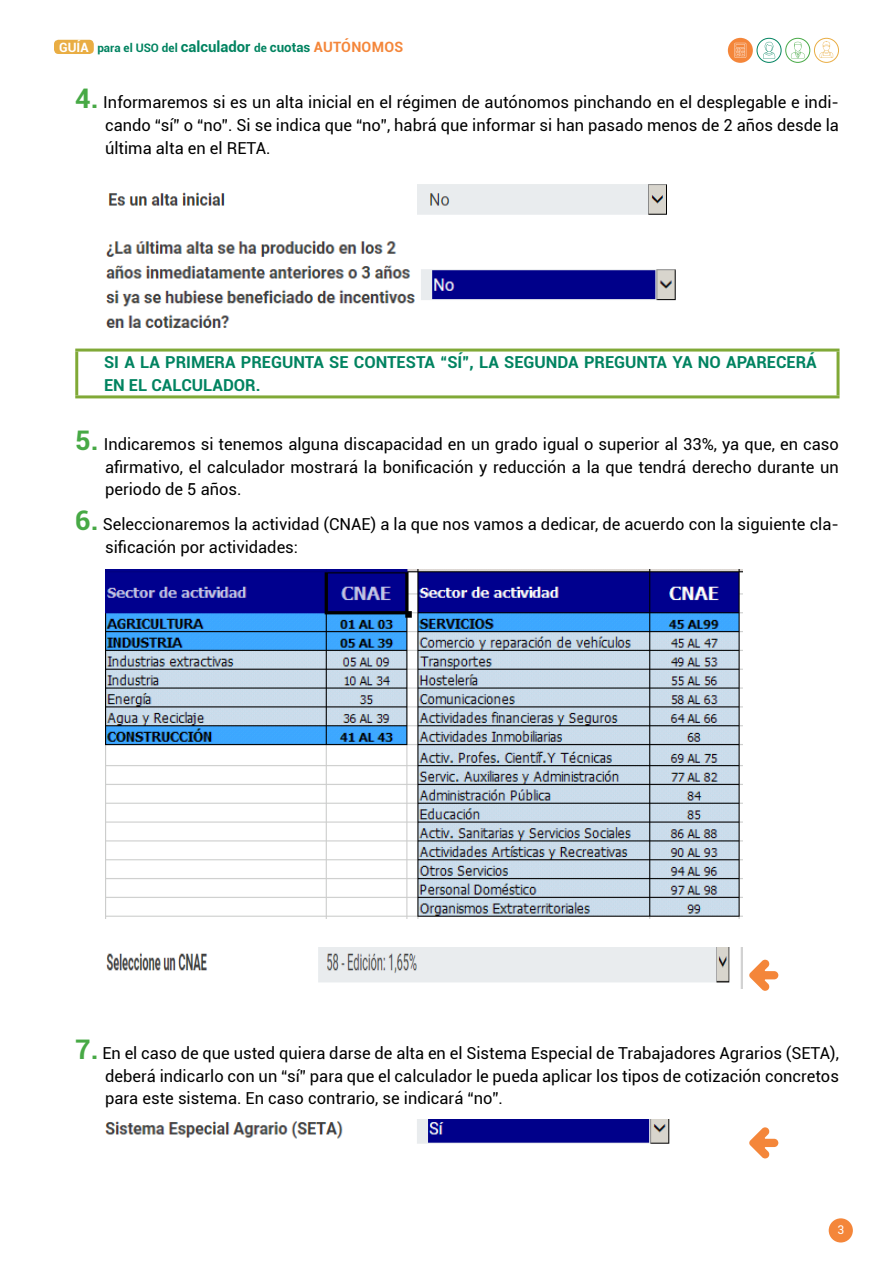
<style>
.page{position:relative;width:893px;height:1263px;background:#fff}
.page>*{position:absolute;margin:0;border:0;box-sizing:border-box;transform-origin:0 0}
.t1{font:16.5px/22.5px "Roboto";color:#000;text-align:justify}
.t2{font:700 16.5px/22.5px "Roboto";color:#008360}
.t3{font:12px "Roboto";color:#fff}
.t4{font:700 11.7px "Roboto";color:#008360}
.s1{font-size:12.9px;color:#fff}
.s2{font-size:14.85px}
.s3{font-size:13.35px}
.s4{font-size:14.25px;color:#f4863a}
.s5{font-weight:700;font-size:27px;color:#47a945}
</style>
<div class="page">
<div style="left:829px;top:1218px;width:24px;height:24px;background:#f4863a;border-radius:50%"></div>
<div style="left:54px;top:40px;width:40px;height:14px;background:#e9ad43;border-radius:4px"></div>
<div style="left:814px;top:38px;width:25px;height:25px;border:1px solid #e9ad43;border-radius:50%"></div>
<svg style="left:820px;top:41px;width:13px;height:17px"></svg>
<div style="left:785px;top:38px;width:25px;height:25px;border:1px solid #47a945;border-radius:50%"></div>
<svg style="left:791px;top:42px;width:14px;height:16px"></svg>
<div style="left:757px;top:38px;width:25px;height:25px;border:1px solid #008360;border-radius:50%"></div>
<svg style="left:763px;top:42px;width:12px;height:17px"></svg>
<div style="left:728px;top:38px;width:25px;height:25px;background:#f4863a;border-radius:50%"></div>
<svg style="left:734px;top:43px;width:12px;height:15px"></svg>
<img style="left:108px;top:184px;width:559px;height:31px">
<img style="left:106px;top:240px;width:570px;height:88px">
<hr style="left:75px;top:349px;width:764px;height:3px;background:#80a937">
<hr style="left:75px;top:352px;width:3px;height:43px;background:#80a937">
<hr style="left:836px;top:352px;width:3px;height:43px;background:#80a937">
<hr style="left:75px;top:395px;width:764px;height:3px;background:#80a937">
<img style="left:105px;top:570px;width:638px;height:348px">
<img style="left:106px;top:947px;width:637px;height:42px">
<img style="left:105px;top:1119px;width:565px;height:25px">
<svg style="left:749px;top:959px;width:29px;height:32px"></svg>
<svg style="left:749px;top:1127px;width:29px;height:32px"></svg>
<p class="t4" style="left:59px;top:39px;width:346px"><span class="s1">GUÍA</span> para el USO del <span class="s2">calculador</span> de <span class="s3">cuotas</span> <span class="s4">AUTÓNOMOS</span></p>
<p class="t1" style="left:105px;top:91px;width:735px;text-indent:-30px"><span class="s5">4.</span> Informaremos si es un alta inicial en el régimen de autónomos pinchando en el desplegable e indi&shy;cando “sí” o “no”. Si se indica que “no”, habrá que informar si han pasado menos de 2 años desde la última alta en el RETA.</p>
<p class="t2" style="left:104px;top:351px;width:714px">SI A LA PRIMERA PREGUNTA SE CONTESTA “SÍ”, LA SEGUNDA PREGUNTA YA NO APARECERÁ<br>EN EL CALCULADOR.</p>
<p class="t1" style="left:105px;top:432px;width:735px;text-indent:-30px"><span class="s5">5.</span> Indicaremos si tenemos alguna discapacidad en un grado igual o superior al 33%, ya que, en caso afirmativo, el calculador mostrará la bonificación y reducción a la que tendrá derecho durante un periodo de 5 años.</p>
<p class="t1" style="left:105px;top:513px;width:735px;text-indent:-30px"><span class="s5">6.</span> Seleccionaremos la actividad (CNAE) a la que nos vamos a dedicar, de acuerdo con la siguiente cla&shy;sificación por actividades:</p>
<p class="t1" style="left:105px;top:1042px;width:735px;text-indent:-30px"><span class="s5">7.</span> En el caso de que usted quiera darse de alta en el Sistema Especial de Trabajadores Agrarios (SETA), deberá indicarlo con un “sí” para que el calculador le pueda aplicar los tipos de cotización concretos para este sistema. En caso contrario, se indicará “no”.</p>
<p class="t3" style="left:837px;top:1221px;width:8px">3</p>
</div>
